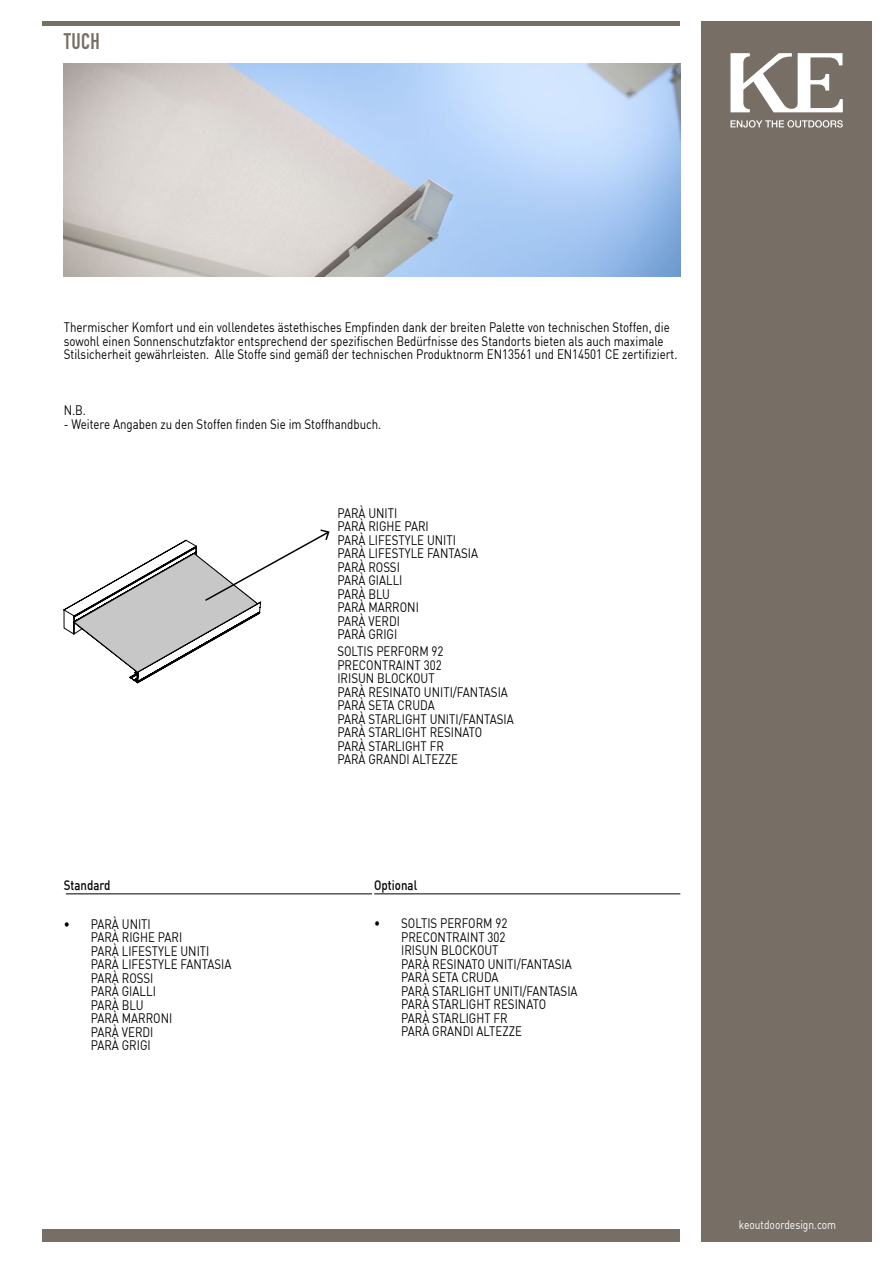
<style>
.page{position:relative;width:893px;height:1263px;background:#fff}
.page>*{position:absolute;margin:0;border:0;box-sizing:border-box;transform-origin:0 0}
.t1{font:22.2px "DIN Engschrift Std";color:#776f66}
.t2{font:13.5px/13.5px "DIN";color:#000;scale:.85 1}
.t3{font:500 13.5px "DIN";color:#000;scale:.85 1}
.t4{font:12px "DIN";color:#fff;scale:.85 1}
</style>
<div class="page">
<div style="left:702px;top:21px;width:170px;height:1221px;background:#776f66"></div>
<svg style="left:730px;top:53px;width:113px;height:59px"></svg>
<svg style="left:730px;top:120px;width:113px;height:8px"></svg>
<div style="left:43px;top:1229px;width:637px;height:13px;background:#776f66"></div>
<div style="left:43px;top:21px;width:637px;height:5px;background:#776f66"></div>
<hr style="left:66px;top:893px;width:306px;height:1px;background:#000">
<hr style="left:374px;top:893px;width:306px;height:1px;background:#000">
<img style="left:64px;top:64px;width:616px;height:212px">
<svg style="left:63px;top:529px;width:267px;height:154px"></svg>
<h1 class="t1" style="left:64px;top:28px;width:38px">TUCH</h1>
<p class="t2" style="left:64px;top:320px;width:723px">Thermischer Komfort und ein vollendetes ästethisches Empfinden dank der breiten Palette von technischen Stoffen, die sowohl einen Sonnenschutzfaktor entsprechend der spezifischen Bedürfnisse des Standorts bieten als auch maximale<br>Stilsicherheit gewährleisten. Alle Stoffe sind gemäß der technischen Produktnorm EN13561 und EN14501 CE zertifiziert.</p>
<p class="t2" style="left:64px;top:403px;width:28px">N.B.</p>
<p class="t2" style="left:64px;top:417px;width:375px">- Weitere Angaben zu den Stoffen finden Sie im Stoffhandbuch.</p>
<p class="t2" style="left:337px;top:506px;width:167px">PARÀ UNITI<br>PARÀ RIGHE PARI<br>PARÀ LIFESTYLE UNITI<br>PARÀ LIFESTYLE FANTASIA<br>PARÀ ROSSI<br>PARÀ GIALLI<br>PARÀ BLU<br>PARÀ MARRONI<br>PARÀ VERDI<br>PARÀ GRIGI</p>
<p class="t2" style="left:337px;top:644px;width:209px">SOLTIS PERFORM 92<br>PRECONTRAINT 302<br>IRISUN BLOCKOUT<br>PARÀ RESINATO UNITI/FANTASIA<br>PARÀ SETA CRUDA<br>PARÀ STARLIGHT UNITI/FANTASIA<br>PARÀ STARLIGHT RESINATO<br>PARÀ STARLIGHT FR<br>PARÀ GRANDI ALTEZZE</p>
<p class="t3" style="left:64px;top:876px;width:56px">Standard</p>
<p class="t3" style="left:374px;top:876px;width:52px">Optional</p>
<p class="t2" style="left:91px;top:917px;width:167px;text-indent:-27px">• PARÀ UNITI<br>PARÀ RIGHE PARI<br>PARÀ LIFESTYLE UNITI<br>PARÀ LIFESTYLE FANTASIA<br>PARÀ ROSSI<br>PARÀ GIALLI<br>PARÀ BLU<br>PARÀ MARRONI<br>PARÀ VERDI<br>PARÀ GRIGI</p>
<p class="t2" style="left:401px;top:916px;width:209px;text-indent:-27px">• SOLTIS PERFORM 92<br>PRECONTRAINT 302<br>IRISUN BLOCKOUT<br>PARÀ RESINATO UNITI/FANTASIA<br>PARÀ SETA CRUDA<br>PARÀ STARLIGHT UNITI/FANTASIA<br>PARÀ STARLIGHT RESINATO<br>PARÀ STARLIGHT FR<br>PARÀ GRANDI ALTEZZE</p>
<p class="t4" style="left:739px;top:1217px;width:116px">keoutdoordesign.com</p>
</div>
